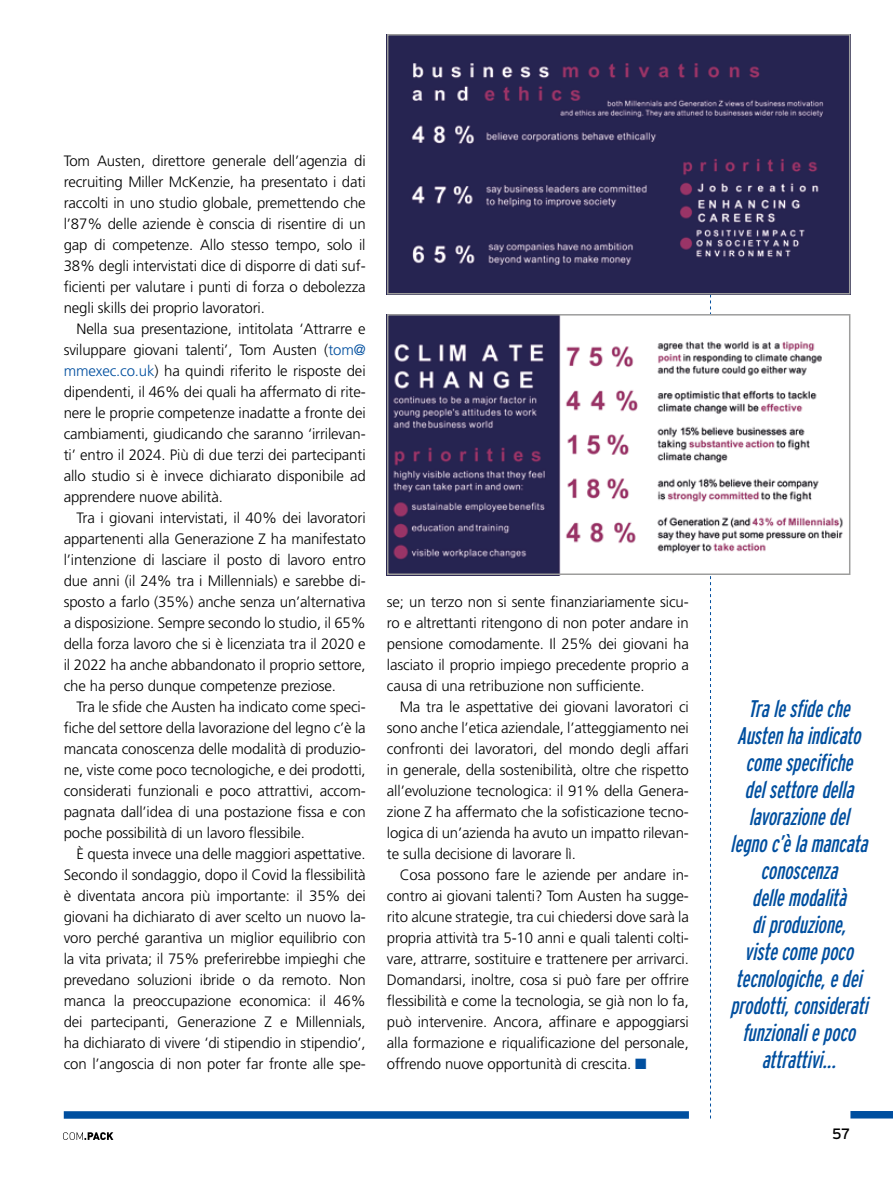
<style>
.page{position:relative;width:893px;height:1191px;background:#fff}
.page>*{position:absolute;margin:0;border:0;box-sizing:border-box;transform-origin:0 0}
.t1{font:italic extra-condensed 24px/27px "Interstate";color:#004f9f;text-align:center}
.t2{font:300 15px/21px "Frutiger LT Std";letter-spacing:-.01em;color:#000;text-align:justify}
.t3{font:15px "Interstate";color:#000}
.s1{color:#004f9f}
</style>
<div class="page">
<svg style="left:710px;top:294px;width:1px;height:824px"></svg>
<div style="left:64px;top:1111px;width:625px;height:7px;background:#004f9f"></div>
<div style="left:850px;top:1111px;width:43px;height:7px;background:#004f9f"></div>
<svg style="left:63px;top:1132px;width:50px;height:8px"></svg>
<img style="left:390px;top:37px;width:457px;height:254px">
<div style="left:387px;top:34px;width:463px;height:260px;border:2px solid #9d9d9c"></div>
<img style="left:390px;top:317px;width:453px;height:255px">
<div style="left:387px;top:314px;width:463px;height:261px;border:2px solid #9d9d9c"></div>
<p class="t2" style="left:64px;top:150px;width:303px">Tom Austen, direttore generale dell’agenzia di recruiting Miller McKenzie, ha presentato i dati raccolti in uno studio globale, premettendo che l’87% delle aziende è conscia di risentire di un gap di competenze. Allo stesso tempo, solo il 38% degli intervistati dice di disporre di dati suf&shy;ficienti per valutare i punti di forza o debolezza negli skills dei proprio lavoratori.</p>
<p class="t2" style="left:64px;top:318px;width:303px;text-indent:13px">Nella sua presentazione, intitolata ‘Attrarre e sviluppare giovani talenti’, Tom Austen (<span class="s1">tom@ mmexec.co.uk</span>) ha quindi riferito le risposte dei dipendenti, il 46% dei quali ha affermato di rite&shy;nere le proprie competenze inadatte a fronte dei cambiamenti, giudicando che saranno ‘irrilevan&shy;ti’ entro il 2024. Più di due terzi dei partecipanti allo studio si è invece dichiarato disponibile ad apprendere nuove abilità.</p>
<p class="t2" style="left:64px;top:507px;width:303px;text-indent:13px">Tra i giovani intervistati, il 40% dei lavoratori appartenenti alla Generazione Z ha manifestato l’intenzione di lasciare il posto di lavoro entro due anni (il 24% tra i Millennials) e sarebbe di&shy;sposto a farlo (35%) anche senza un’alternativa a disposizione. Sempre secondo lo studio, il 65% della forza lavoro che si è licenziata tra il 2020 e il 2022 ha anche abbandonato il proprio settore, che ha perso dunque competenze preziose.</p>
<p class="t2" style="left:64px;top:696px;width:303px;text-indent:13px">Tra le sfide che Austen ha indicato come speci&shy;fiche del settore della lavorazione del legno c’è la mancata conoscenza delle modalità di produzio&shy;ne, viste come poco tecnologiche, e dei prodotti, considerati funzionali e poco attrattivi, accom&shy;pagnata dall’idea di una postazione fissa e con poche possibilità di un lavoro flessibile.</p>
<p class="t2" style="left:64px;top:843px;width:303px;text-indent:13px">È questa invece una delle maggiori aspettative.<br>Secondo il sondaggio, dopo il Covid la flessibilità è diventata ancora più importante: il 35% dei giovani ha dichiarato di aver scelto un nuovo la&shy;voro perché garantiva un miglior equilibrio con la vita privata; il 75% preferirebbe impieghi che prevedano soluzioni ibride o da remoto. Non manca la preoccupazione economica: il 46% dei partecipanti, Generazione Z e Millennials, ha dichiarato di vivere ‘di stipendio in stipendio’, con l’angoscia di non poter far fronte alle spe-</p>
<p class="t2" style="left:387px;top:591px;width:303px">se; un terzo non si sente finanziariamente sicu&shy;ro e altrettanti ritengono di non poter andare in pensione comodamente. Il 25% dei giovani ha lasciato il proprio impiego precedente proprio a causa di una retribuzione non sufficiente.</p>
<p class="t2" style="left:387px;top:696px;width:303px;text-indent:13px">Ma tra le aspettative dei giovani lavoratori ci sono anche l’etica aziendale, l’atteggiamento nei confronti dei lavoratori, del mondo degli affari in generale, della sostenibilità, oltre che rispetto all’evoluzione tecnologica: il 91% della Genera&shy;zione Z ha affermato che la sofisticazione tecno&shy;logica di un’azienda ha avuto un impatto rilevan&shy;te sulla decisione di lavorare lì.</p>
<p class="t2" style="left:387px;top:864px;width:303px;text-indent:13px">Cosa possono fare le aziende per andare in&shy;contro ai giovani talenti? Tom Austen ha sugge&shy;rito alcune strategie, tra cui chiedersi dove sarà la propria attività tra 5-10 anni e quali talenti colti&shy;vare, attrarre, sostituire e trattenere per arrivarci.<br>Domandarsi, inoltre, cosa si può fare per offrire flessibilità e come la tecnologia, se già non lo fa, può intervenire. Ancora, affinare e appoggiarsi alla formazione e riqualificazione del personale, offrendo nuove opportunità di crescita. <span class="s1">■</span></p>
<p class="t1" style="left:730px;top:695px;width:145px">Tralesfideche<br>Austenhaindicato comespecifiche delsettoredella lavorazionedel legnoc’èlamancata conoscenza dellemodalità diproduzione, vistecomepoco tecnologiche,edei prodotti,considerati funzionaliepoco attrattivi...</p>
<p class="t3" style="left:832px;top:1125px;width:20px">57</p>
</div>
